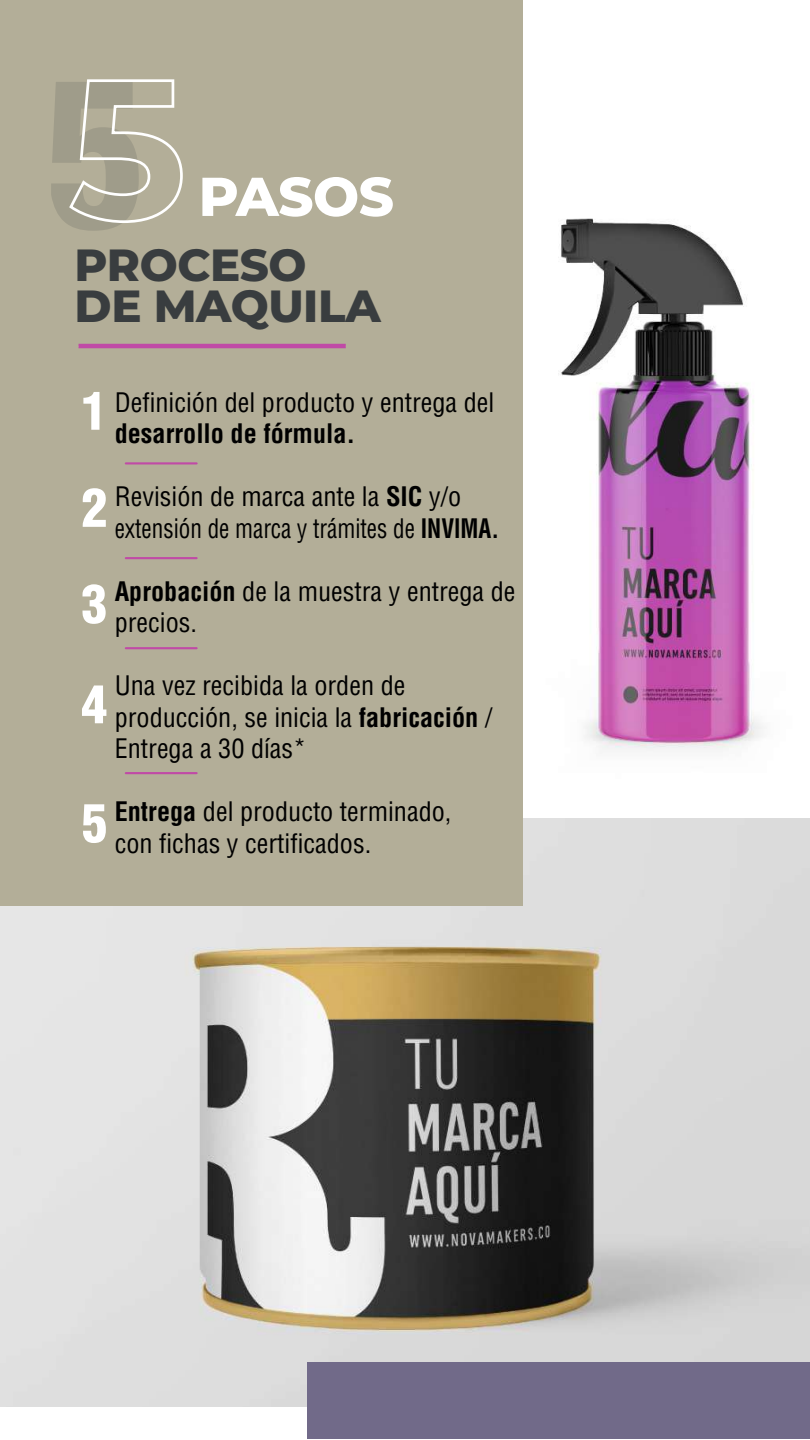
<style>
.page{position:relative;width:810px;height:1440px;background:#fff}
.page>*{position:absolute;margin:0;border:0;box-sizing:border-box;transform-origin:0 0}
.t1{font:800 54.6px "Montserrat";letter-spacing:-.01em;color:#fff}
.t2{font:900 condensed 51.53px/96.6px "Helvetica LT Std";color:#fff;text-align:justify}
.t3{font:800 45px/41px "Montserrat";letter-spacing:-.01em;color:#393d3f}
.t4{font:condensed 26.25px/31.5px "Helvetica LT Std";color:#000}
.t5{font:700 condensed 26.25px "Helvetica LT Std";color:#000}
.s1{font-weight:700}
</style>
<div class="page">
<img style="left:558px;top:218px;width:205px;height:533px">
<img style="left:0;top:818px;width:809px;height:589px">
<div style="left:0;top:0;width:523px;height:906px;background:#b3ae98"></div>
<div style="left:308px;top:1362px;width:502px;height:76px;background:#716a89"></div>
<hr style="left:79px;top:344px;width:267px;height:4px;background:#c04aa6">
<svg style="left:69px;top:79px;width:114px;height:144px"></svg>
<hr style="left:126px;top:462px;width:71px;height:2px;background:#c04aa6">
<hr style="left:126px;top:557px;width:71px;height:2px;background:#c04aa6">
<hr style="left:126px;top:647px;width:71px;height:2px;background:#c04aa6">
<hr style="left:126px;top:772px;width:71px;height:2px;background:#c04aa6">
<h1 class="t1" style="left:199px;top:157px;width:197px">PASOS</h1>
<h3 class="t3" style="left:75px;top:242px;width:308px">PROCESO<br>DE MAQUILA</h3>
<h2 class="t2" style="left:82px;top:362px;width:27px">1<br>2<br>3</h2>
<h2 class="t2" style="left:82px;top:656px;width:27px">4</h2>
<h2 class="t2" style="left:82px;top:774px;width:27px">5</h2>
<p class="t4" style="left:115px;top:386px;width:381px">Definición del producto y entrega del</p>
<p class="t5" style="left:115px;top:417px;width:242px">desarrollo de fórmula.</p>
<p class="t4" style="left:115px;top:481px;width:386px">Revisión de marca ante la <span class="s1">SIC</span> y/o extensión de marca y trámites de <span class="s1">INVIMA.</span></p>
<p class="t4" style="left:115px;top:575px;width:402px"><span class="s1">Aprobación</span> de la muestra y entrega de precios.</p>
<p class="t4" style="left:115px;top:670px;width:379px">Una vez recibida la orden de producción, se inicia la <span class="s1">fabricación</span> /<br>Entrega a 30 días*</p>
<p class="t4" style="left:115px;top:796px;width:338px"><span class="s1">Entrega</span> del producto terminado, con fichas y certificados.</p>
</div>
